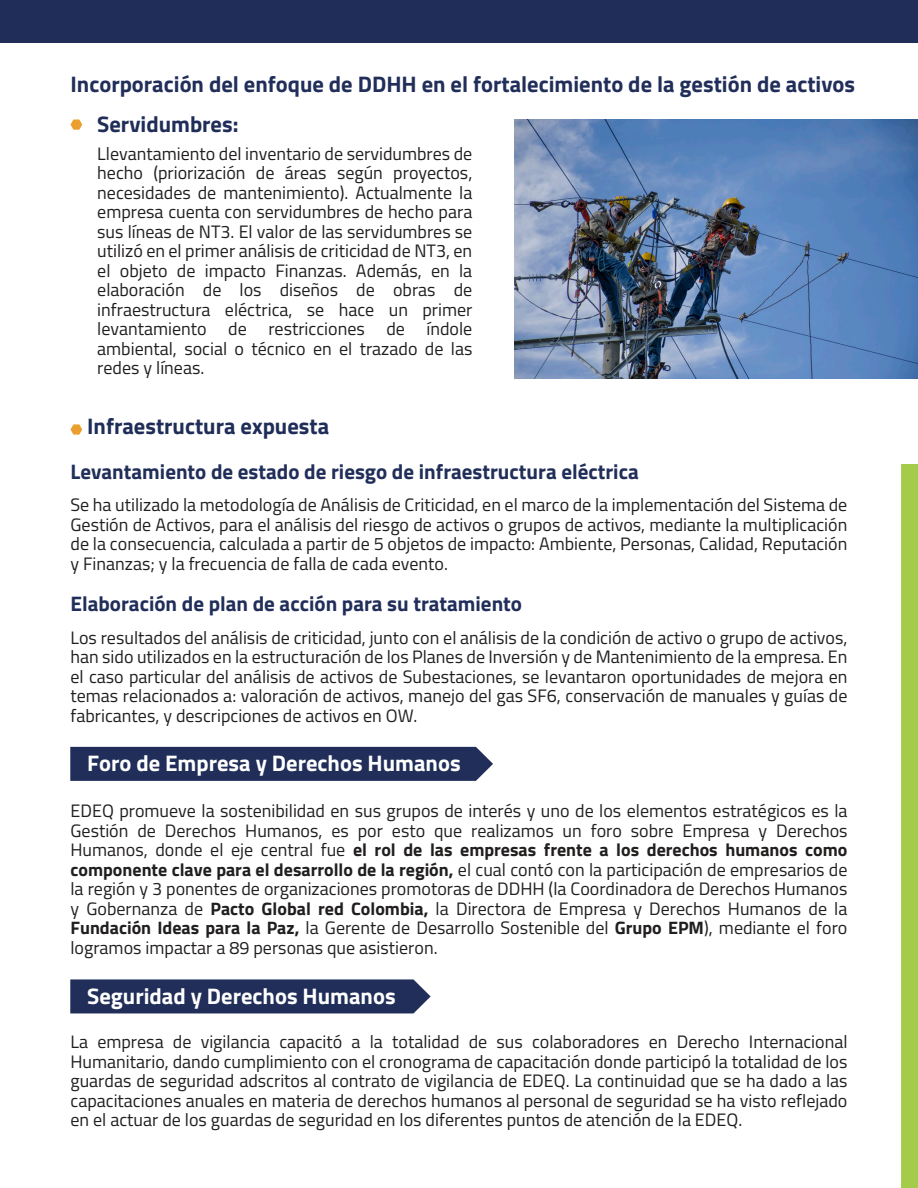
<style>
.page{position:relative;width:918px;height:1188px;background:#fff}
.page>*{position:absolute;margin:0;border:0;box-sizing:border-box;transform-origin:0 0}
.t1{font:700 22.5px "Titillium Web";color:#202e59}
.t2{font:700 22.5px "Titillium Web";color:#fff}
.t3{font:700 22.5px "Titillium Web";color:#1f2d58}
.t4{font:700 21px "Titillium Web";color:#202e59}
.t5{font:18px/19.5px "Titillium Web";color:#211e1e;text-align:justify}
.s1{font-weight:700}
</style>
<div class="page">
<div style="left:901px;top:464px;width:17px;height:724px;background:#a5cb4b"></div>
<div style="left:0;top:0;width:918px;height:43px;background:#1f2d58"></div>
<svg style="left:70px;top:119px;width:12px;height:11px"></svg>
<svg style="left:70px;top:424px;width:12px;height:11px"></svg>
<img style="left:514px;top:119px;width:404px;height:259px">
<div style="left:70px;top:747px;width:423px;height:34px;background:#202e59"></div>
<div style="left:70px;top:979px;width:361px;height:34px;background:#202e59"></div>
<p class="t1" style="left:70px;top:67px;width:786px">Incorporación del enfoque de DDHH en el fortalecimiento de la gestión de activos</p>
<p class="t3" style="left:97px;top:107px;width:143px">Servidumbres:</p>
<p class="t5" style="left:97px;top:143px;width:377px">Llevantamiento del inventario de servidumbres de hecho (priorización de áreas según proyectos, necesidades de mantenimiento). Actualmente la empresa cuenta con servidumbres de hecho para sus líneas de NT3. El valor de las servidumbres se utilizó en el primer análisis de criticidad de NT3, en el objeto de impacto Finanzas. Además, en la elaboración de los diseños de obras de infraestructura eléctrica, se hace un primer levantamiento de restricciones de índole ambiental, social o técnico en el trazado de las redes y líneas.</p>
<p class="t3" style="left:87px;top:409px;width:243px">Infraestructura expuesta</p>
<p class="t4" style="left:70px;top:456px;width:570px">Levantamiento de estado de riesgo de infraestructura eléctrica</p>
<p class="t5" style="left:70px;top:495px;width:778px">Se ha utilizado la metodología de Análisis de Criticidad, en el marco de la implementación del Sistema de Gestión de Activos, para el análisis del riesgo de activos o grupos de activos, mediante la multiplicación de la consecuencia, calculada a partir de 5 objetos de impacto: Ambiente, Personas, Calidad, Reputación y Finanzas; y la frecuencia de falla de cada evento.</p>
<p class="t4" style="left:70px;top:588px;width:453px">Elaboración de plan de acción para su tratamiento</p>
<p class="t5" style="left:70px;top:627px;width:779px">Los resultados del análisis de criticidad, junto con el análisis de la condición de activo o grupo de activos, han sido utilizados en la estructuración de los Planes de Inversión y de Mantenimiento de la empresa. En el caso particular del análisis de activos de Subestaciones, se levantaron oportunidades de mejora en temas relacionados a: valoración de activos, manejo del gas SF6, conservación de manuales y guías de fabricantes, y descripciones de activos en OW.</p>
<p class="t2" style="left:87px;top:746px;width:375px">Foro de Empresa y Derechos Humanos</p>
<p class="t5" style="left:70px;top:801px;width:779px">EDEQ promueve la sostenibilidad en sus grupos de interés y uno de los elementos estratégicos es la Gestión de Derechos Humanos, es por esto que realizamos un foro sobre Empresa y Derechos Humanos, donde el eje central fue <span class="s1">el rol de las empresas frente a los derechos humanos como componente clave para el desarrollo de la región,</span> el cual contó con la participación de empresarios de la región y 3 ponentes de organizaciones promotoras de DDHH (la Coordinadora de Derechos Humanos y Gobernanza de <span class="s1">Pacto Global red Colombia,</span> la Directora de Empresa y Derechos Humanos de la <span class="s1">Fundación Ideas para la Paz,</span> la Gerente de Desarrollo Sostenible del <span class="s1">Grupo EPM</span>), mediante el foro logramos impactar a 89 personas que asistieron.</p>
<p class="t2" style="left:87px;top:979px;width:310px">Seguridad y Derechos Humanos</p>
<p class="t5" style="left:70px;top:1031px;width:779px">La empresa de vigilancia capacitó a la totalidad de sus colaboradores en Derecho Internacional Humanitario, dando cumplimiento con el cronograma de capacitación donde participó la totalidad de los guardas de seguridad adscritos al contrato de vigilancia de EDEQ. La continuidad que se ha dado a las capacitaciones anuales en materia de derechos humanos al personal de seguridad se ha visto reflejado en el actuar de los guardas de seguridad en los diferentes puntos de atención de la EDEQ.</p>
</div>
